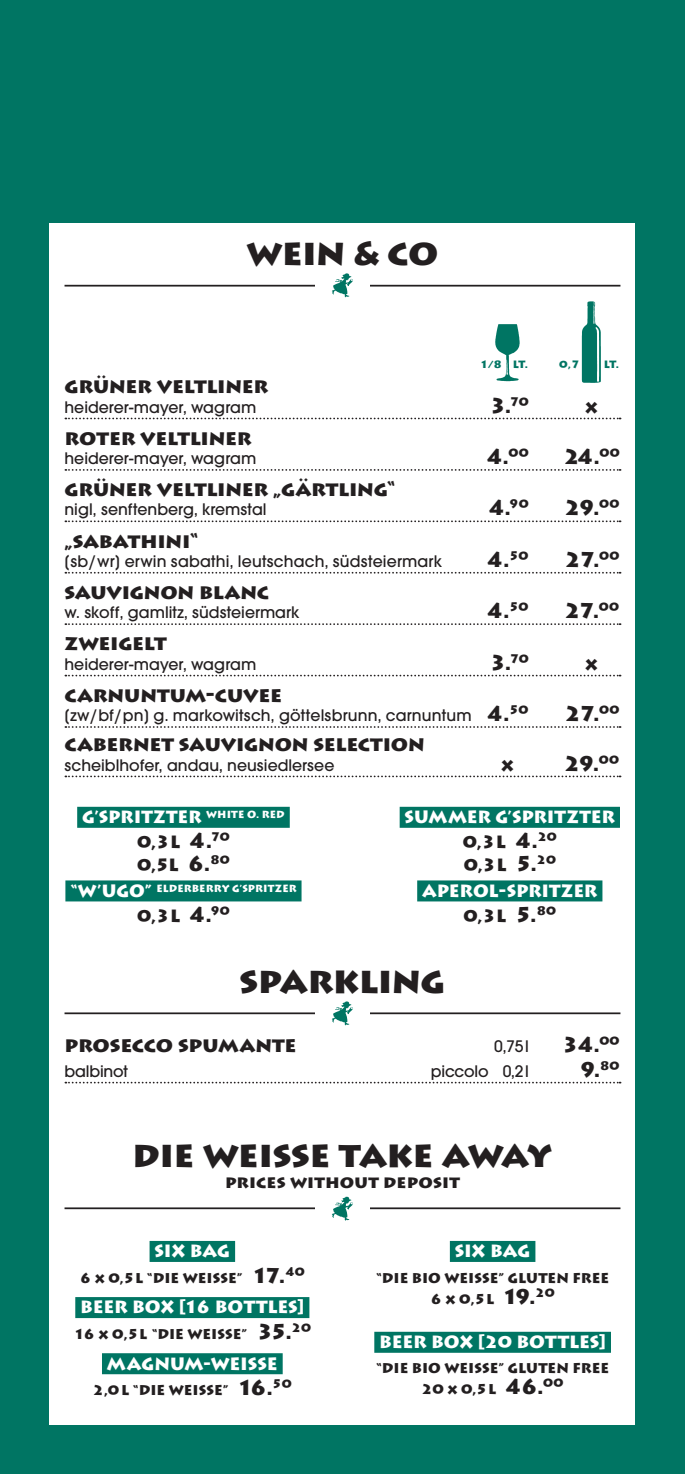
<style>
.page{position:relative;width:685px;height:1474px;background:#fff}
.page>*{position:absolute;margin:0;border:0;box-sizing:border-box;transform-origin:0 0}
.t1{font:900 36.75px "Lithos Pro";letter-spacing:-.02em;color:#231f20}
.t2{font:900 21px "Lithos Pro";letter-spacing:-.015em;color:#231f20}
.t3{font:500 17.5px "Avant Garde Gothic Itc T";color:#231f20}
.t4{font:900 17.5px/25.2px "Lithos Pro";letter-spacing:-.005em;color:#fff;text-align:center}
.t5{font:900 17.5px "Lithos Pro";letter-spacing:.01em;color:#231f20}
.t6{font:900 14px/21px "Lithos Pro";color:#231f20;text-align:center}
.t7{font:900 10.5px "Lithos Pro";color:#007563}
.t8{font:900 10.15px "Lithos Pro";letter-spacing:.005em;color:#fff}
.s1{font-size:33.25px}
.s2{font-family:"Lithos Pro";font-weight:900;font-size:21px}
.s3{color:#231f20}
.s4{font-size:21px;color:#231f20}
.s5{font-size:21px}
.s6{font-size:17.5px}
</style>
<div class="page">
<div style="left:0;top:0;width:685px;height:1473px;background:#007563"></div>
<div style="left:50px;top:223px;width:585px;height:1201px;background:#fff"></div>
<hr style="left:64px;top:285px;width:556px;height:1px;background:#231f20">
<svg style="left:65px;top:417px;width:555px;height:2px"></svg>
<svg style="left:65px;top:469px;width:555px;height:2px"></svg>
<svg style="left:65px;top:520px;width:555px;height:2px"></svg>
<svg style="left:65px;top:572px;width:555px;height:1px"></svg>
<svg style="left:65px;top:623px;width:555px;height:2px"></svg>
<svg style="left:65px;top:674px;width:555px;height:2px"></svg>
<svg style="left:65px;top:726px;width:555px;height:2px"></svg>
<svg style="left:65px;top:775px;width:555px;height:2px"></svg>
<hr style="left:64px;top:1012px;width:556px;height:2px;background:#231f20">
<svg style="left:65px;top:1081px;width:555px;height:2px"></svg>
<hr style="left:64px;top:1207px;width:556px;height:2px;background:#231f20">
<div style="left:77px;top:806px;width:213px;height:21px;background:#007563"></div>
<div style="left:65px;top:880px;width:236px;height:21px;background:#007563"></div>
<div style="left:399px;top:806px;width:221px;height:21px;background:#007563"></div>
<div style="left:417px;top:880px;width:185px;height:21px;background:#007563"></div>
<img style="left:495px;top:324px;width:25px;height:58px">
<img style="left:581px;top:301px;width:20px;height:82px">
<div style="left:149px;top:1240px;width:86px;height:21px;background:#007563"></div>
<div style="left:75px;top:1296px;width:234px;height:21px;background:#007563"></div>
<div style="left:102px;top:1353px;width:181px;height:21px;background:#007563"></div>
<div style="left:450px;top:1240px;width:85px;height:21px;background:#007563"></div>
<div style="left:374px;top:1331px;width:237px;height:21px;background:#007563"></div>
<div style="left:315px;top:1194px;width:55px;height:28px;background:#fff"></div>
<svg style="left:332px;top:1196px;width:21px;height:24px"></svg>
<div style="left:315px;top:273px;width:55px;height:25px;background:#fff"></div>
<svg style="left:332px;top:273px;width:21px;height:24px"></svg>
<div style="left:315px;top:1000px;width:55px;height:26px;background:#fff"></div>
<svg style="left:332px;top:1001px;width:21px;height:24px"></svg>
<h1 class="t1" style="left:246px;top:229px;width:193px">wein <span class="s1">&amp;</span> co</h1>
<p class="t7" style="left:479px;top:358px;width:50px">1/8 LT.</p>
<p class="t7" style="left:559px;top:358px;width:22px">0,7</p>
<p class="t7" style="left:603px;top:358px;width:17px">LT.</p>
<p class="t2" style="left:64px;top:373px;width:205px">grüner veltliner</p>
<p class="t3" style="left:64px;top:396px;width:193px">heiderer-mayer, wagram</p>
<p class="t2" style="left:489px;top:392px;width:41px">3.<sup>70</sup></p>
<p class="t5" style="left:585px;top:395px;width:14px">x</p>
<p class="t2" style="left:64px;top:424px;width:189px">roter veltliner</p>
<p class="t3" style="left:64px;top:448px;width:193px">heiderer-mayer, wagram</p>
<p class="t2" style="left:486px;top:443px;width:44px">4.<sup>00</sup></p>
<p class="t2" style="left:563px;top:443px;width:58px">24.<sup>00</sup></p>
<p class="t2" style="left:64px;top:476px;width:332px">grüner veltliner „gärtling“</p>
<p class="t3" style="left:64px;top:499px;width:204px">nigl, senftenberg, kremstal</p>
<p class="t2" style="left:488px;top:495px;width:42px">4.<sup>90</sup></p>
<p class="t2" style="left:564px;top:495px;width:57px">29.<sup>00</sup></p>
<p class="t2" style="left:64px;top:527px;width:135px">„sabathini“</p>
<p class="t3" style="left:64px;top:551px;width:379px">[sb/wr] erwin sabathi, leutschach, südsteiermark</p>
<p class="t2" style="left:486px;top:546px;width:44px">4.<sup>50</sup></p>
<p class="t2" style="left:564px;top:546px;width:57px">27.<sup>00</sup></p>
<p class="t2" style="left:64px;top:578px;width:206px">sauvignon blanc</p>
<p class="t3" style="left:64px;top:602px;width:236px">w. skoff, gamlitz, südsteiermark</p>
<p class="t2" style="left:486px;top:598px;width:44px">4.<sup>50</sup></p>
<p class="t2" style="left:564px;top:598px;width:57px">27.<sup>00</sup></p>
<p class="t2" style="left:64px;top:630px;width:104px">zweigelt</p>
<p class="t3" style="left:64px;top:653px;width:193px">heiderer-mayer, wagram</p>
<p class="t2" style="left:489px;top:649px;width:41px">3.<sup>70</sup></p>
<p class="t5" style="left:585px;top:652px;width:14px">x</p>
<p class="t2" style="left:64px;top:681px;width:219px">carnuntum-cuvee</p>
<p class="t3" style="left:64px;top:705px;width:465px">[zw/bf/pn] g. markowitsch, göttelsbrunn, carnuntum <span class="s2">4.</span><sup>50</sup></p>
<p class="t2" style="left:564px;top:700px;width:57px">27.<sup>00</sup></p>
<p class="t2" style="left:64px;top:731px;width:362px">cabernet sauvignon selection</p>
<p class="t3" style="left:64px;top:754px;width:271px">scheiblhofer, andau, neusiedlersee</p>
<p class="t5" style="left:501px;top:753px;width:14px">x</p>
<p class="t2" style="left:564px;top:750px;width:57px">29.<sup>00</sup></p>
<p class="t4" style="left:82px;top:805px;width:204px">G’SPRITZTER <sup>WHITE</sup> <sup>O.</sup> <sup>RED<br></sup><span class="s3">0,3L</span> <span class="s4">4.</span><sup>70</sup></p>
<p class="t5" style="left:137px;top:853px;width:94px">0,5L <span class="s5">6.</span><sup>80</sup></p>
<p class="t8" style="left:70px;top:882px;width:228px"><span class="s6">“W’UGO”</span> ELDERBERRY G’SPRITZER</p>
<p class="t5" style="left:137px;top:905px;width:94px">0,3L <span class="s5">4.</span><sup>90</sup></p>
<p class="t4" style="left:404px;top:805px;width:212px">SUMMER G’SPRITZTER<br><span class="s3">0,3L</span> <span class="s4">4.</span><sup>20</sup></p>
<p class="t4" style="left:422px;top:852px;width:177px"><span class="s3">0,3L</span> <span class="s4">5.</span><sup>20<br></sup>APEROL-SPRITZER<br><span class="s3">0,3L</span> <span class="s4">5.</span><sup>80</sup></p>
<h1 class="t1" style="left:239px;top:956px;width:207px">sparkling</h1>
<p class="t2" style="left:64px;top:1031px;width:233px">prosecco spumante</p>
<p class="t3" style="left:494px;top:1035px;width:36px">0,75l</p>
<p class="t2" style="left:561px;top:1031px;width:60px">34.<sup>00</sup></p>
<p class="t3" style="left:64px;top:1060px;width:65px">balbinot</p>
<p class="t3" style="left:431px;top:1060px;width:99px">piccolo 0,2l</p>
<p class="t2" style="left:579px;top:1056px;width:42px">9.<sup>80</sup></p>
<h1 class="t1" style="left:132px;top:1130px;width:422px">die weisse take away</h1>
<p class="t5" style="left:225px;top:1170px;width:236px">prices without deposit</p>
<p class="t4" style="left:154px;top:1238px;width:77px">SIX BAG</p>
<p class="t6" style="left:80px;top:1267px;width:227px">6 x 0,5L “DIE WEISSE” <span class="s5">17.</span><sup>40</sup></p>
<p class="t4" style="left:80px;top:1295px;width:226px">BEER BOX [16 BOTTLES]</p>
<p class="t6" style="left:74px;top:1323px;width:239px">16 x 0,5L “DIE WEISSE” <span class="s5">35.</span><sup>20</sup></p>
<p class="t4" style="left:107px;top:1351px;width:172px">MAGNUM-WEISSE</p>
<p class="t6" style="left:93px;top:1379px;width:200px">2,0 L “DIE WEISSE” <span class="s5">16.</span><sup>50</sup></p>
<p class="t4" style="left:455px;top:1238px;width:77px">SIX BAG</p>
<p class="t6" style="left:376px;top:1267px;width:234px">“DIE BIO WEISSE” GLUTEN FREE<br>6 x 0,5L <span class="s5">19.</span><sup>20</sup></p>
<p class="t4" style="left:379px;top:1329px;width:228px">BEER BOX [20 BOTTLES]</p>
<p class="t6" style="left:376px;top:1358px;width:234px">“DIE BIO WEISSE” GLUTEN FREE<br>20 x 0,5L <span class="s5">46.</span><sup>00</sup></p>
</div>
